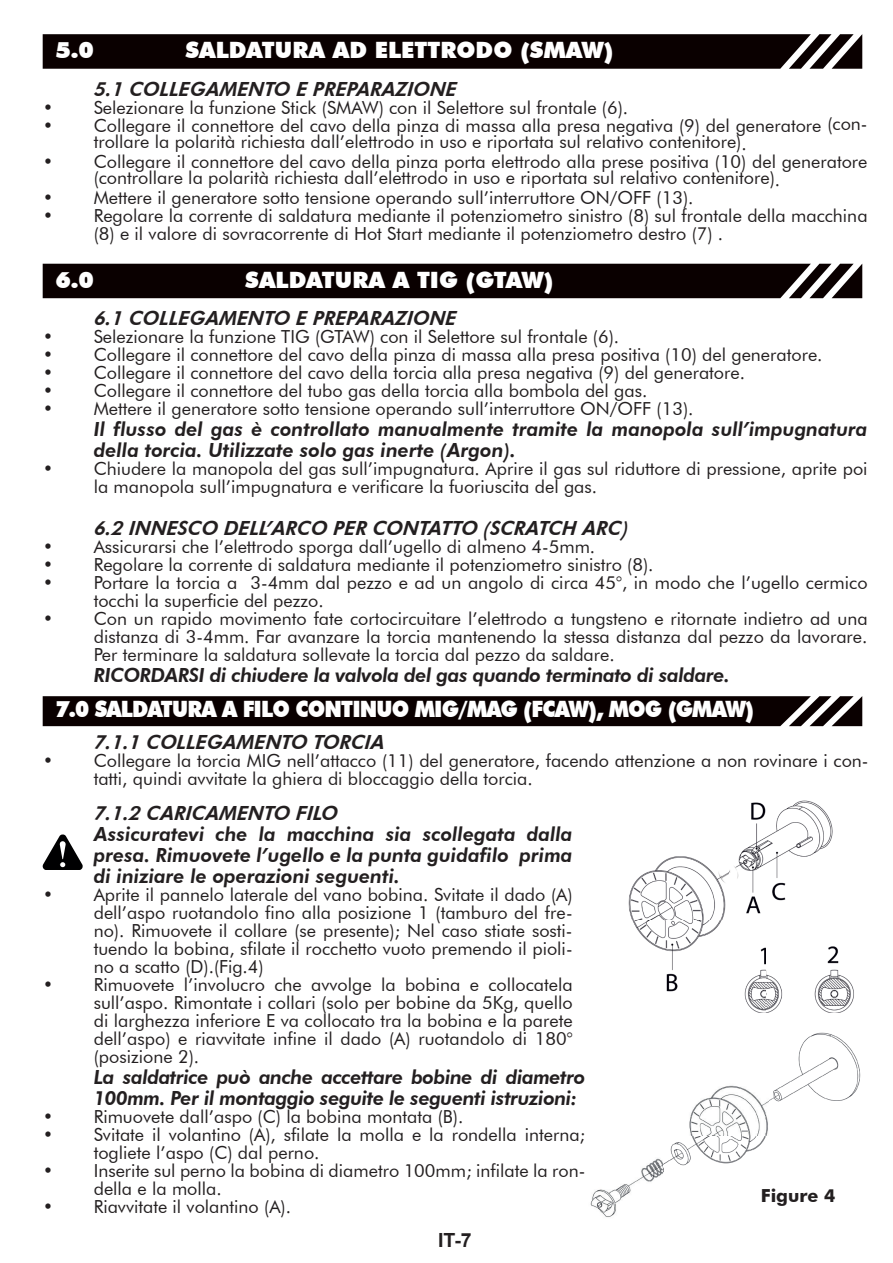
<style>
.page{position:relative;width:893px;height:1263px;background:#fff}
.page>*{position:absolute;margin:0;border:0;box-sizing:border-box;transform-origin:0 0}
.t1{font:900 22.5px "Futura BT";letter-spacing:-.04em;color:#fff;scale:.92 1}
.t2{font:900 22.5px "Futura BT";color:#fff}
.t3{font:900 22.5px "Futura BT";letter-spacing:-.04em;color:#fff}
.t4{font:italic 800 19.5px/21px "Futura BT";color:#231f20}
.t5{font:italic 800 19.5px/21px "Futura BT";letter-spacing:-.02em;color:#231f20}
.t6{font:italic 800 19.5px "Futura BT";letter-spacing:-.035em;color:#231f20}
.t7{font:700 19.5px "Arial";color:#231f20}
.t8{font:18px/18px "Futura BT";color:#231f20}
.t9{font:700 18px "Futura BT";color:#231f20}
.s1{font-weight:900;font-style:normal;font-size:22.5px;color:#fff}
</style>
<div class="page">
<svg style="left:43px;top:34px;width:819px;height:35px;background:#140b0b"></svg>
<div style="left:43px;top:264px;width:819px;height:34px;background:#0a0000"></div>
<img style="left:628px;top:800px;width:226px;height:213px">
<img style="left:590px;top:1032px;width:271px;height:186px">
<div style="left:43px;top:696px;width:819px;height:30px;background:#0a0000"></div>
<svg style="left:43px;top:834px;width:40px;height:36px"></svg>
<p class="t3" style="left:55px;top:36px;width:40px">5.0</p>
<p class="t2" style="left:185px;top:36px;width:430px">SALDATURA AD ELETTRODO (SMAW)</p>
<p class="t4" style="left:55px;top:78px;width:406px"><span class="s1">5 . 0</span> 5.1 COLLEGAMENTO E PREPARAZIONE</p>
<p class="t8" style="left:43px;top:98px;width:587px">• Selezionare la funzione Stick (SMAW) con il Selettore sul frontale (6).</p>
<p class="t8" style="left:94px;top:117px;width:775px;line-height:16.5px;text-indent:-51px">• Collegare il connettore del cavo della pinza di massa alla presa negativa (9) del generatore (con&shy;trollare la polarità richiesta dall’elettrodo in uso e riportata sul relativo contenitore).</p>
<p class="t8" style="left:94px;top:153px;width:775px;line-height:16.5px;text-indent:-51px">• Collegare il connettore del cavo della pinza porta elettrodo alla prese positiva (10) del generatore (controllare la polarità richiesta dall’elettrodo in uso e riportata sul relativo contenitore).</p>
<p class="t8" style="left:43px;top:188px;width:652px">• Mettere il generatore sotto tensione operando sull’interruttore ON/OFF (13).</p>
<p class="t8" style="left:94px;top:206px;width:775px;text-indent:-51px">• Regolare la corrente di saldatura mediante il potenziometro sinistro (8) sul frontale della macchina (8) e il valore di sovracorrente di Hot Start mediante il potenziometro destro (7) .</p>
<p class="t3" style="left:55px;top:266px;width:40px">6.0</p>
<p class="t2" style="left:245px;top:266px;width:310px">SALDATURA A TIG (GTAW)</p>
<p class="t4" style="left:94px;top:307px;width:367px">6.1 COLLEGAMENTO E PREPARAZIONE</p>
<p class="t8" style="left:43px;top:327px;width:578px">• Selezionare la funzione TIG (GTAW) con il Selettore sul frontale (6).</p>
<p class="t8" style="left:43px;top:345px;width:781px">• Collegare il connettore del cavo della pinza di massa alla presa positiva (10) del generatore.</p>
<p class="t8" style="left:43px;top:363px;width:704px">• Collegare il connettore del cavo della torcia alla presa negativa (9) del generatore.</p>
<p class="t8" style="left:43px;top:381px;width:606px">• Collegare il connettore del tubo gas della torcia alla bombola del gas.</p>
<p class="t8" style="left:43px;top:399px;width:652px">• Mettere il generatore sotto tensione operando sull’interruttore ON/OFF (13).</p>
<p class="t4" style="left:94px;top:418px;width:775px">Il flusso del gas è controllato manualmente tramite la manopola sull’impugnatura della torcia. Utilizzate solo gas inerte (Argon).</p>
<p class="t8" style="left:94px;top:459px;width:775px;text-indent:-51px">• Chiudere la manopola del gas sull’impugnatura. Aprire il gas sul riduttore di pressione, aprite poi la manopola sull’impugnatura e verificare la fuoriuscita del gas.</p>
<p class="t6" style="left:94px;top:516px;width:535px">6.2 INNESCO DELL’ARCO PER CONTATTO (SCRATCH ARC)</p>
<p class="t8" style="left:43px;top:537px;width:554px">• Assicurarsi che l’elettrodo sporga dall’ugello di almeno 4-5mm.</p>
<p class="t8" style="left:43px;top:555px;width:612px">• Regolare la corrente di saldatura mediante il potenziometro sinistro (8).</p>
<p class="t8" style="left:94px;top:573px;width:775px;text-indent:-51px">• Portare la torcia a 3-4mm dal pezzo e ad un angolo di circa 45°, in modo che l’ugello cermico tocchi la superficie del pezzo.</p>
<p class="t8" style="left:94px;top:609px;width:775px;text-align:justify;text-indent:-51px">• Con un rapido movimento fate cortocircuitare l’elettrodo a tungsteno e ritornate indietro ad una distanza di 3-4mm. Far avanzare la torcia mantenendo la stessa distanza dal pezzo da lavorare.<br>Per terminare la saldatura sollevate la torcia dal pezzo da saldare.</p>
<p class="t5" style="left:94px;top:664px;width:638px">RICORDARSI di chiudere la valvola del gas quando terminato di saldare.</p>
<p class="t1" style="left:55px;top:695px;width:761px">7.0 SALDATURA A FILO CONTINUO MIG/MAG (FCAW), MOG (GMAW)</p>
<p class="t4" style="left:94px;top:732px;width:292px">7.1.1 COLLEGAMENTO TORCIA</p>
<p class="t8" style="left:94px;top:751px;width:776px;text-indent:-51px">• Collegare la torcia MIG nell’attacco (11) del generatore, facendo attenzione a non rovinare i con&shy;tatti, quindi avvitate la ghiera di bloccaggio della torcia.</p>
<p class="t4" style="left:94px;top:803px;width:480px">7.1.2 CARICAMENTO FILO<br>Assicuratevi che la macchina sia scollegata dalla presa. Rimuovete l’ugello e la punta guidafilo prima di iniziare le operazioni seguenti.</p>
<p class="t8" style="left:94px;top:885px;width:480px;text-align:justify;text-indent:-51px">• Aprite il pannelo laterale del vano bobina. Svitate il dado (A) dell’aspo ruotandolo fino alla posizione 1 (tamburo del fre&shy;no). Rimuovete il collare (se presente); Nel caso stiate sosti&shy;tuendo la bobina, sfilate il rocchetto vuoto premendo il pioli&shy;no a scatto (D).(Fig.4)</p>
<p class="t8" style="left:94px;top:975px;width:480px;text-align:justify;text-indent:-51px">• Rimuovete l’involucro che avvolge la bobina e collocatela sull’aspo. Rimontate i collari (solo per bobine da 5Kg, quello di larghezza inferiore E va collocato tra la bobina e la parete dell’aspo) e riavvitate infine il dado (A) ruotandolo di 180° (posizione 2).</p>
<p class="t5" style="left:94px;top:1067px;width:493px">La saldatrice può anche accettare bobine di diametro<br>100mm. Per il montaggio seguite le seguenti istruzioni:</p>
<p class="t8" style="left:43px;top:1107px;width:422px">• Rimuovete dall’aspo (C) la bobina montata (B).</p>
<p class="t8" style="left:94px;top:1125px;width:493px;text-indent:-51px">• Svitate il volantino (A), sfilate la molla e la rondella interna; togliete l’aspo (C) dal perno.</p>
<p class="t8" style="left:94px;top:1161px;width:493px;text-indent:-51px">• Inserite sul perno la bobina di diametro 100mm; infilate la ron&shy;della e la molla.</p>
<p class="t8" style="left:43px;top:1197px;width:250px">• Riavvitate il volantino (A).</p>
<p class="t9" style="left:761px;top:1184px;width:76px">Figure 4</p>
<p class="t7" style="left:438px;top:1227px;width:35px">IT-7</p>
</div>
